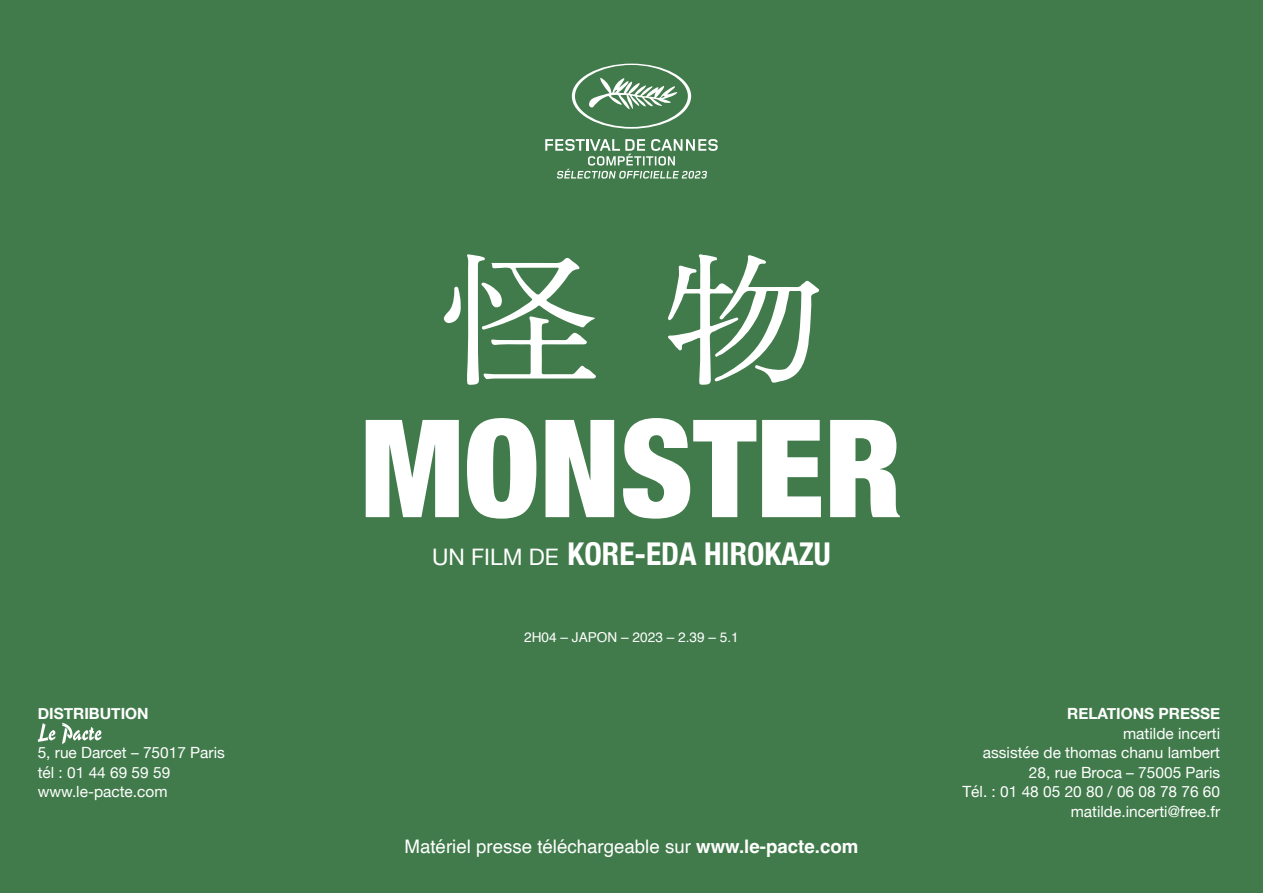
<style>
.page{position:relative;width:1263px;height:893px;background:#417b4b}
.page>*{position:absolute;margin:0;border:0;box-sizing:border-box;transform-origin:0 0}
.t1{font:900 condensed 136.05px "Helvetica Neue";color:#fff}
.t2{font:700 condensed 31.35px "Helvetica Neue";color:#fff}
.t3{font:18.6px "Helvetica";color:#fff}
.t4{font:15.45px/19.5px "Helvetica Neue";color:#fff;text-align:right}
.t5{font:700 15.45px "Helvetica Neue";color:#fff}
.t6{font:13.65px "Helvetica";color:#fff}
.s1{font-weight:400;font-stretch:normal;font-size:22.8px}
.s2{font-weight:700}
</style>
<div class="page">
<svg style="left:572px;top:64px;width:119px;height:65px"></svg>
<svg style="left:545px;top:139px;width:173px;height:40px"></svg>
<svg style="left:668px;top:254px;width:152px;height:131px"></svg>
<svg style="left:443px;top:287px;width:18px;height:36px"></svg>
<svg style="left:467px;top:254px;width:129px;height:131px"></svg>
<svg style="left:38px;top:723px;width:17px;height:19px"></svg>
<svg style="left:62px;top:723px;width:39px;height:21px"></svg>
<p class="t5" style="left:38px;top:702px;width:112px">DISTRIBUTION</p>
<p class="t4" style="left:38px;top:744px;width:189px;text-align:left">5, rue Darcet – 75017 Paris tél : 01 44 69 59 59 www.le-pacte.com</p>
<h1 class="t1" style="left:361px;top:357px;width:543px">MONSTER</h1>
<h2 class="t2" style="left:432px;top:528px;width:400px"><span class="s1">UN FILM DE</span> KORE-EDA HIROKAZU</h2>
<p class="t6" style="left:524px;top:626px;width:216px">2H04 – JAPON – 2023 – 2.39 – 5.1</p>
<p class="t3" style="left:404px;top:832px;width:455px">Matériel presse téléchargeable sur <span class="s2">www.le-pacte.com</span></p>
<p class="t5" style="left:1067px;top:702px;width:154px">RELATIONS PRESSE</p>
<p class="t4" style="left:962px;top:725px;width:259px">matilde incerti<br>assistée de thomas chanu lambert<br>28, rue Broca – 75005 Paris<br>Tél. : 01 48 05 20 80 / 06 08 78 76 60 matilde.incerti@free.fr</p>
</div>
